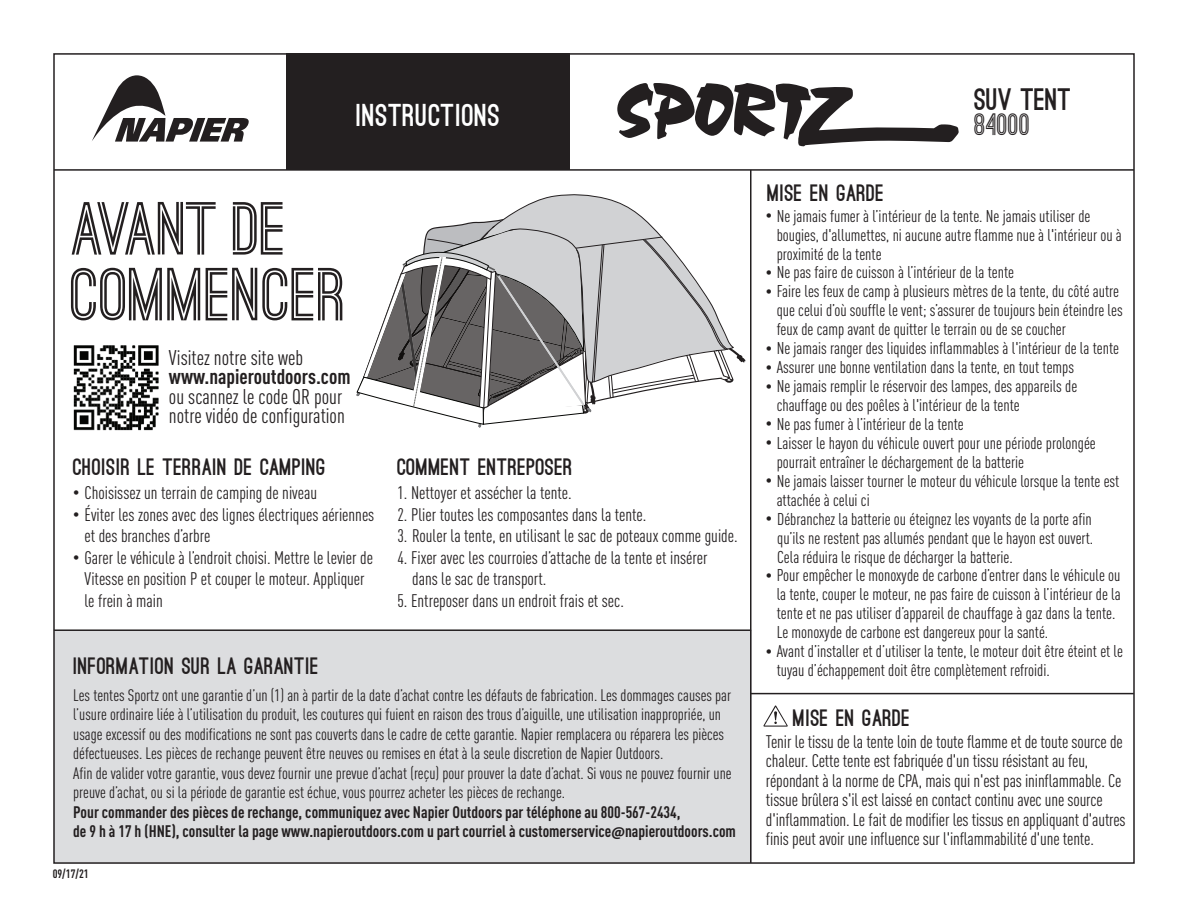
<style>
.page{position:relative;width:1188px;height:918px;background:#fff}
.page>*{position:absolute;margin:0;border:0;box-sizing:border-box;transform-origin:0 0}
.t1{font:700 71.25px/65.8px "Ostrich Sans";color:#231f20}
.t2{font:900 30px "Ostrich Sans";letter-spacing:.02em;color:#fff}
.t3{font:900 29.4px "Ostrich Sans";color:#231f20}
.t4{font:700 29.4px "Ostrich Sans";color:#231f20}
.t5{font:900 22.5px "Ostrich Sans";letter-spacing:.02em;color:#231f20}
.t6{font:condensed 21px/19.5px "DIN Pro";color:#231f20}
.t7{font:700 condensed 21px "DIN Pro";color:#231f20}
.t8{font:condensed 18px/19.5px "DIN Pro";color:#231f20}
.t9{font:condensed 16.8px/18.9px "DIN Pro";color:#231f20}
.t10{font:condensed 16.5px/19.5px "DIN Pro";color:#231f20}
.t11{font:700 condensed 16.5px/19.5px "DIN Pro";color:#231f20}
.t12{font:700 condensed 12px "DIN Pro";color:#231f20}
.s1{font-size:13.5px}
.s2{font-family:"Aller";font-stretch:normal;font-size:13.5px}
</style>
<div class="page">
<div style="left:54px;top:630px;width:697px;height:233px;background:#dcdddf"></div>
<hr style="left:54px;top:169px;width:1080px;height:2px;background:#231f20">
<div style="left:286px;top:53px;width:284px;height:117px;background:#231f20"></div>
<img style="left:73px;top:345px;width:86px;height:86px">
<svg style="left:92px;top:75px;width:157px;height:67px"></svg>
<hr style="left:750px;top:170px;width:2px;height:693px;background:#231f20">
<hr style="left:54px;top:629px;width:697px;height:2px;background:#231f20">
<hr style="left:751px;top:693px;width:383px;height:1px;background:#231f20">
<svg style="left:763px;top:705px;width:25px;height:22px"></svg>
<svg style="left:356px;top:195px;width:389px;height:233px"></svg>
<svg style="left:617px;top:83px;width:342px;height:63px"></svg>
<h2 class="t2" style="left:356px;top:104px;width:146px">INSTRUCTIONS</h2>
<h1 class="t1" style="left:71px;top:199px;width:278px">AVANT DE<br>COMMENCER</h1>
<p class="t6" style="left:169px;top:346px;width:136px">Visitez notre site web</p>
<p class="t7" style="left:169px;top:361px;width:183px">www.napieroutdoors.com</p>
<p class="t6" style="left:169px;top:385px;width:177px">ou scannez le code QR pour notre vidéo de configuration</p>
<h3 class="t5" style="left:73px;top:458px;width:254px">CHOISIR LE TERRAIN DE CAMPING</h3>
<p class="t8" style="left:73px;top:482px;width:245px"><span class="s1">•</span> Choisissez un terrain de camping de niveau</p>
<p class="t8" style="left:85px;top:502px;width:291px;line-height:21.6px;text-indent:-11px"><span class="s1">•</span> Éviter les zones avec des lignes électriques aériennes et des branches d’arbre</p>
<p class="t8" style="left:85px;top:545px;width:290px;line-height:21.6px;text-indent:-11px"><span class="s1">•</span> Garer le véhicule à l’endroit choisi. Mettre le levier de<br>Vitesse en position P et couper le moteur. Appliquer le frein à main</p>
<h3 class="t5" style="left:73px;top:657px;width:247px">INFORMATION SUR LA GARANTIE</h3>
<h3 class="t5" style="left:397px;top:458px;width:177px">COMMENT ENTREPOSER</h3>
<p class="t8" style="left:397px;top:482px;width:176px">1. Nettoyer et assécher la tente.</p>
<p class="t8" style="left:397px;top:503px;width:251px">2. Plier toutes les composantes dans la tente.</p>
<p class="t8" style="left:397px;top:525px;width:342px">3. Rouler la tente, en utilisant le sac de poteaux comme guide.</p>
<p class="t8" style="left:412px;top:545px;width:297px;line-height:21.6px;text-indent:-15px">4. Fixer avec les courroies d’attache de la tente et insérer dans le sac de transport.</p>
<p class="t8" style="left:397px;top:590px;width:228px">5. Entreposer dans un endroit frais et sec.</p>
<p class="t10" style="left:73px;top:684px;width:660px">Les tentes Sportz ont une garantie d’un (1) an à partir de la date d’achat contre les défauts de fabrication. Les dommages causes par l’usure ordinaire liée à l’utilisation du produit, les coutures qui fuient en raison des trous d’aiguille, une utilisation inappropriée, un usage excessif ou des modifications ne sont pas couverts dans le cadre de cette garantie. Napier remplacera ou réparera les pièces défectueuses. Les pièces de rechange peuvent être neuves ou remises en état à la seule discretion de Napier Outdoors.<br>Afin de valider votre garantie, vous devez fournir une prevue d’achat (reçu) pour prouver la date d’achat. Si vous ne pouvez fournir une preuve d’achat, ou si la période de garantie est échue, vous pourrez acheter les pièces de rechange.</p>
<p class="t11" style="left:73px;top:801px;width:664px">Pour commander des pièces de rechange, communiquez avec Napier Outdoors par téléphone au 800-567-2434,<br>de 9 h à 17 h (HNE), consulter la page www.napieroutdoors.com u part courriel à customerservice<span class="s2">@</span>napieroutdoors.com</p>
<p class="t12" style="left:53px;top:865px;width:38px">09/17/21</p>
<h3 class="t5" style="left:767px;top:184px;width:118px">MISE EN GARDE</h3>
<h3 class="t3" style="left:975px;top:88px;width:98px">SUV TENT</h3>
<h3 class="t4" style="left:975px;top:114px;width:57px">84000</h3>
<p class="t9" style="left:777px;top:205px;width:347px;text-indent:-11px"><span class="s1">•</span> Ne jamais fumer à l’intérieur de la tente. Ne jamais utiliser de bougies, d'allumettes, ni aucune autre flamme nue à l'intérieur ou à proximité de la tente</p>
<p class="t9" style="left:766px;top:262px;width:250px"><span class="s1">•</span> Ne pas faire de cuisson à l’intérieur de la tente</p>
<p class="t9" style="left:777px;top:281px;width:348px;text-indent:-11px"><span class="s1">•</span> Faire les feux de camp à plusieurs mètres de la tente, du côté autre que celui d’où souffle le vent; s’assurer de toujours bein éteindre les feux de camp avant de quitter le terrain ou de se coucher</p>
<p class="t9" style="left:766px;top:338px;width:355px"><span class="s1">•</span> Ne jamais ranger des liquides inflammables à l'intérieur de la tente</p>
<p class="t9" style="left:766px;top:357px;width:310px"><span class="s1">•</span> Assurer une bonne ventilation dans la tente, en tout temps</p>
<p class="t9" style="left:777px;top:375px;width:302px;text-indent:-11px"><span class="s1">•</span> Ne jamais remplir le réservoir des lampes, des appareils de chauffage ou des poêles à l'intérieur de la tente</p>
<p class="t9" style="left:766px;top:413px;width:199px"><span class="s1">•</span> Ne pas fumer à l’intérieur de la tente</p>
<p class="t9" style="left:777px;top:432px;width:321px;text-indent:-11px"><span class="s1">•</span> Laisser le hayon du véhicule ouvert pour une période prolongée pourrait entraîner le déchargement de la batterie</p>
<p class="t9" style="left:777px;top:470px;width:344px;text-indent:-11px"><span class="s1">•</span> Ne jamais laisser tourner le moteur du véhicule lorsque la tente est attachée à celui ci</p>
<p class="t9" style="left:777px;top:508px;width:318px;text-align:justify;text-indent:-11px"><span class="s1">•</span> Débranchez la batterie ou éteignez les voyants de la porte afin qu’ils ne restent pas allumés pendant que le hayon est ouvert.<br>Cela réduira le risque de décharger la batterie.</p>
<p class="t9" style="left:777px;top:565px;width:345px;text-indent:-11px"><span class="s1">•</span> Pour empêcher le monoxyde de carbone d’entrer dans le véhicule ou la tente, couper le moteur, ne pas faire de cuisson à l’intérieur de la tente et ne pas utiliser d’appareil de chauffage à gaz dans la tente.<br>Le monoxyde de carbone est dangereux pour la santé.</p>
<p class="t9" style="left:777px;top:641px;width:348px;text-indent:-11px"><span class="s1">•</span> Avant d’installer et d’utiliser la tente, le moteur doit être éteint et le tuyau d’échappement doit être complètement refroidi.</p>
<h3 class="t5" style="left:793px;top:709px;width:118px">MISE EN GARDE</h3>
<p class="t8" style="left:766px;top:730px;width:361px">Tenir le tissu de la tente loin de toute flamme et de toute source de chaleur. Cette tente est fabriquée d'un tissu résistant au feu, répondant à la norme de CPA, mais qui n'est pas ininflammable. Ce tissue brûlera s'il est laissé en contact continu avec une source d'inflammation. Le fait de modifier les tissus en appliquant d'autres finis peut avoir une influence sur l'inflammabilité d'une tente.</p>
</div>
